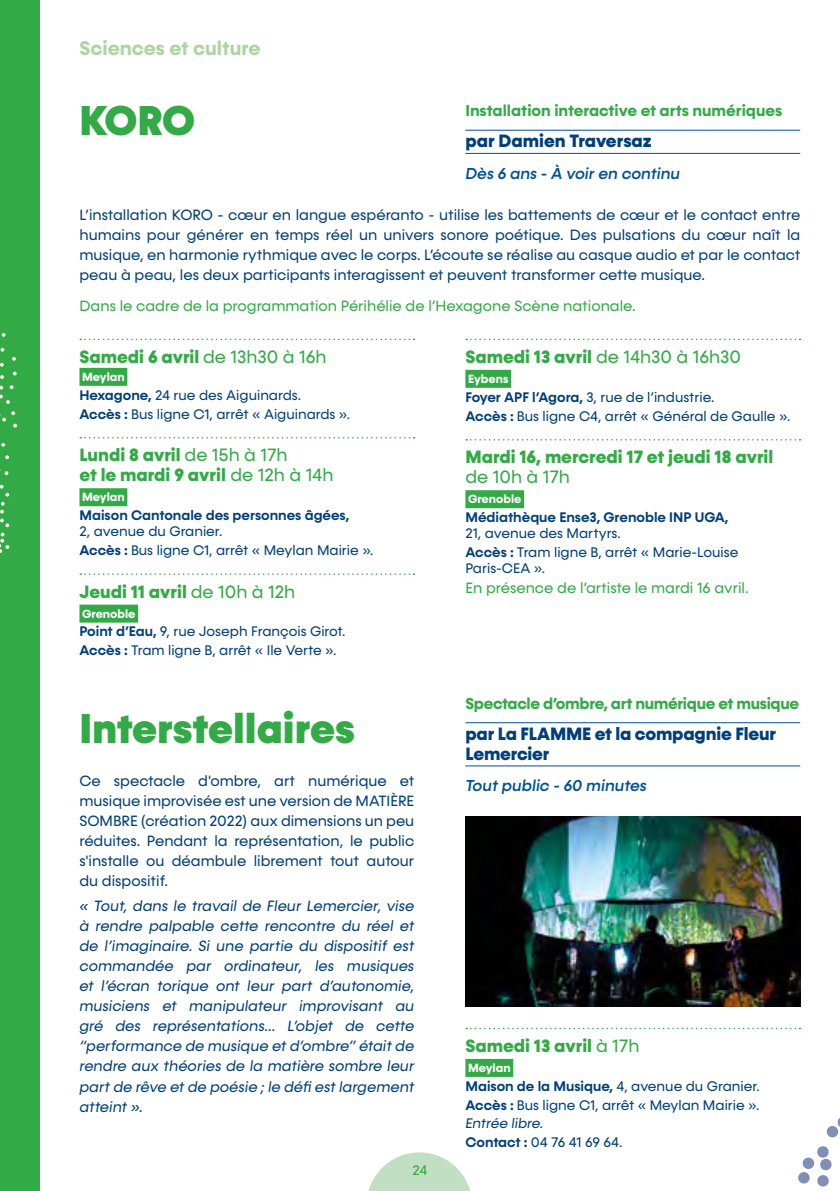
<style>
.page{position:relative;width:840px;height:1191px;background:#fff}
.page>*{position:absolute;margin:0;border:0;box-sizing:border-box;transform-origin:0 0}
.t1{font:900 42px "Konnect";color:#32aa46}
.t2{font:700 20px "Konnect";color:#aed4a3}
.t3{font:800 18px/20px "Konnect";color:#32aa46}
.t4{font:800 18px/20px "Konnect";letter-spacing:-.01em;color:#003f7a}
.t5{font:18px "Konnect";color:#32aa46}
.t6{font:700 16px "Konnect";letter-spacing:-.015em;color:#32aa46}
.t7{font:italic 500 16px "Konnect";color:#005098}
.t8{font:15px/20px "Konnect";color:#003f7a;text-align:justify}
.t9{font:italic 15px/20px "Konnect";color:#003f7a;text-align:justify}
.t10{font:15px "Konnect";color:#32aa46}
.t11{font:14px/18.8px "Konnect";color:#003f7a}
.t12{font:600 14px "Konnect";color:#003f7a}
.t13{font:14px "Konnect";color:#32aa46}
.t14{font:700 12px "Konnect";color:#fff}
.s1{font-weight:400}
.s2{font-weight:600}
.s3{font-style:italic}
</style>
<div class="page">
<div style="left:0;top:0;width:839px;height:1191px;background:#32aa46"></div>
<div style="left:40px;top:0;width:799px;height:1191px;background:#fff"></div>
<svg style="left:826px;top:1119px;width:13px;height:19px"></svg>
<svg style="left:798px;top:1146px;width:33px;height:41px"></svg>
<svg style="left:2px;top:333px;width:4px;height:4px"></svg>
<svg style="left:12px;top:357px;width:4px;height:4px"></svg>
<svg style="left:13px;top:371px;width:4px;height:4px"></svg>
<svg style="left:0;top:375px;width:4px;height:4px"></svg>
<svg style="left:0;top:362px;width:4px;height:5px"></svg>
<svg style="left:0;top:348px;width:5px;height:4px"></svg>
<svg style="left:1px;top:443px;width:4px;height:4px"></svg>
<svg style="left:0;top:411px;width:17px;height:17px"></svg>
<svg style="left:0;top:385px;width:14px;height:19px"></svg>
<svg style="left:0;top:455px;width:9px;height:20px"></svg>
<svg style="left:0;top:484px;width:10px;height:69px"></svg>
<hr style="left:465px;top:130px;width:334px;height:1px;background:#005098">
<hr style="left:465px;top:153px;width:334px;height:1px;background:#005098">
<hr style="left:465px;top:722px;width:334px;height:1px;background:#005098">
<hr style="left:465px;top:765px;width:334px;height:1px;background:#005098">
<svg style="left:80px;top:339px;width:334px;height:1px"></svg>
<div style="left:79px;top:368px;width:48px;height:18px;background:#32aa46"></div>
<svg style="left:80px;top:437px;width:334px;height:1px"></svg>
<div style="left:79px;top:488px;width:48px;height:18px;background:#32aa46"></div>
<svg style="left:80px;top:573px;width:334px;height:2px"></svg>
<div style="left:79px;top:604px;width:59px;height:18px;background:#32aa46"></div>
<svg style="left:466px;top:339px;width:334px;height:1px"></svg>
<div style="left:465px;top:370px;width:46px;height:18px;background:#32aa46"></div>
<svg style="left:466px;top:439px;width:334px;height:1px"></svg>
<div style="left:465px;top:490px;width:58px;height:18px;background:#32aa46"></div>
<svg style="left:466px;top:1027px;width:334px;height:2px"></svg>
<div style="left:465px;top:1059px;width:48px;height:18px;background:#32aa46"></div>
<img style="left:465px;top:816px;width:334px;height:190px">
<svg style="left:368px;top:1152px;width:102px;height:39px"></svg>
<h2 class="t2" style="left:79px;top:36px;width:182px">Sciences et culture</h2>
<h1 class="t1" style="left:79px;top:95px;width:117px">KORO</h1>
<p class="t6" style="left:465px;top:101px;width:318px">Installation interactive et arts numériques</p>
<p class="t4" style="left:465px;top:132px;width:188px">par Damien Traversaz</p>
<p class="t7" style="left:465px;top:164px;width:216px">Dès 6 ans - À voir en continu</p>
<p class="t8" style="left:79px;top:205px;width:722px">L’installation KORO - cœur en langue espéranto - utilise les battements de cœur et le contact entre humains pour générer en temps réel un univers sonore poétique. Des pulsations du cœur naît la musique, en harmonie rythmique avec le corps. L’écoute se réalise au casque audio et par le contact peau à peau, les deux participants interagissent et peuvent transformer cette musique.</p>
<p class="t10" style="left:79px;top:297px;width:557px">Dans le cadre de la programmation Périhélie de l’Hexagone Scène nationale.</p>
<p class="t3" style="left:79px;top:347px;width:248px">Samedi 6 avril <span class="s1">de 13h30 à 16h</span></p>
<p class="t14" style="left:82px;top:369px;width:44px">Meylan</p>
<p class="t11" style="left:79px;top:386px;width:272px"><span class="s2">Hexagone,</span> 24 rue des Aiguinards.<br><span class="s2">Accès :</span> Bus ligne C1, arrêt « Aiguinards ».</p>
<p class="t3" style="left:79px;top:445px;width:255px">Lundi 8 avril <span class="s1">de 15h à 17h<br></span>et le mardi 9 avril <span class="s1">de 12h à 14h</span></p>
<p class="t14" style="left:82px;top:490px;width:44px">Meylan</p>
<p class="t12" style="left:79px;top:507px;width:271px">Maison Cantonale des personnes âgées,</p>
<p class="t11" style="left:79px;top:522px;width:295px">2, avenue du Granier.<br><span class="s2">Accès :</span> Bus ligne C1, arrêt « Meylan Mairie ».</p>
<p class="t3" style="left:79px;top:582px;width:217px">Jeudi 11 avril <span class="s1">de 10h à 12h</span></p>
<p class="t14" style="left:82px;top:606px;width:55px">Grenoble</p>
<p class="t11" style="left:79px;top:622px;width:267px"><span class="s2">Point d’Eau,</span> 9, rue Joseph François Girot.<br><span class="s2">Accès :</span> Tram ligne B, arrêt « Ile Verte ».</p>
<h1 class="t1" style="left:79px;top:703px;width:277px">Interstellaires</h1>
<p class="t8" style="left:79px;top:771px;width:336px">Ce spectacle d'ombre, art numérique et musique improvisée est une version de MATIÈRE SOMBRE (création 2022) aux dimensions un peu réduites. Pendant la représentation, le public s'installe ou déambule librement tout autour du dispositif.</p>
<p class="t9" style="left:79px;top:896px;width:336px">« Tout, dans le travail de Fleur Lemercier, vise à rendre palpable cette rencontre du réel et de l’imaginaire. Si une partie du dispositif est commandée par ordinateur, les musiques et l’écran torique ont leur part d’autonomie, musiciens et manipulateur improvisant au gré des représentations… L’objet de cette “performance de musique et d’ombre” était de rendre aux théories de la matière sombre leur part de rêve et de poésie ; le défi est largement atteint ».</p>
<p class="t13" style="left:412px;top:1161px;width:17px">24</p>
<p class="t3" style="left:465px;top:347px;width:277px">Samedi 13 avril <span class="s1">de 14h30 à 16h30</span></p>
<p class="t14" style="left:468px;top:371px;width:42px">Eybens</p>
<p class="t11" style="left:465px;top:388px;width:326px"><span class="s2">Foyer APF l’Agora,</span> 3, rue de l’industrie.<br><span class="s2">Accès :</span> Bus ligne C4, arrêt « Général de Gaulle ».</p>
<p class="t3" style="left:465px;top:447px;width:309px">Mardi 16, mercredi 17 et jeudi 18 avril</p>
<p class="t5" style="left:465px;top:467px;width:106px">de 10h à 17h</p>
<p class="t14" style="left:468px;top:492px;width:55px">Grenoble</p>
<p class="t12" style="left:465px;top:509px;width:264px">Médiathèque Ense3, Grenoble INP UGA,</p>
<p class="t11" style="left:465px;top:524px;width:274px">21, avenue des Martyrs.<br><span class="s2">Accès :</span> Tram ligne B, arrêt « Marie-Louise</p>
<p class="t11" style="left:465px;top:559px;width:81px">Paris-CEA ».</p>
<p class="t10" style="left:465px;top:579px;width:284px">En présence de l’artiste le mardi 16 avril.</p>
<p class="t6" style="left:465px;top:693px;width:335px">Spectacle d’ombre, art numérique et musique</p>
<p class="t4" style="left:465px;top:724px;width:312px">par La FLAMME et la compagnie Fleur<br>Lemercier</p>
<p class="t7" style="left:465px;top:776px;width:183px">Tout public - 60 minutes</p>
<p class="t3" style="left:465px;top:1036px;width:175px">Samedi 13 avril <span class="s1">à 17h</span></p>
<p class="t14" style="left:468px;top:1060px;width:44px">Meylan</p>
<p class="t11" style="left:465px;top:1076px;width:296px"><span class="s2">Maison de la Musique,</span> 4, avenue du Granier.<br><span class="s2">Accès :</span> Bus ligne C1, arrêt « Meylan Mairie ».<br><span class="s3">Entrée libre.<br></span><span class="s2">Contact :</span> 04 76 41 69 64.</p>
</div>
